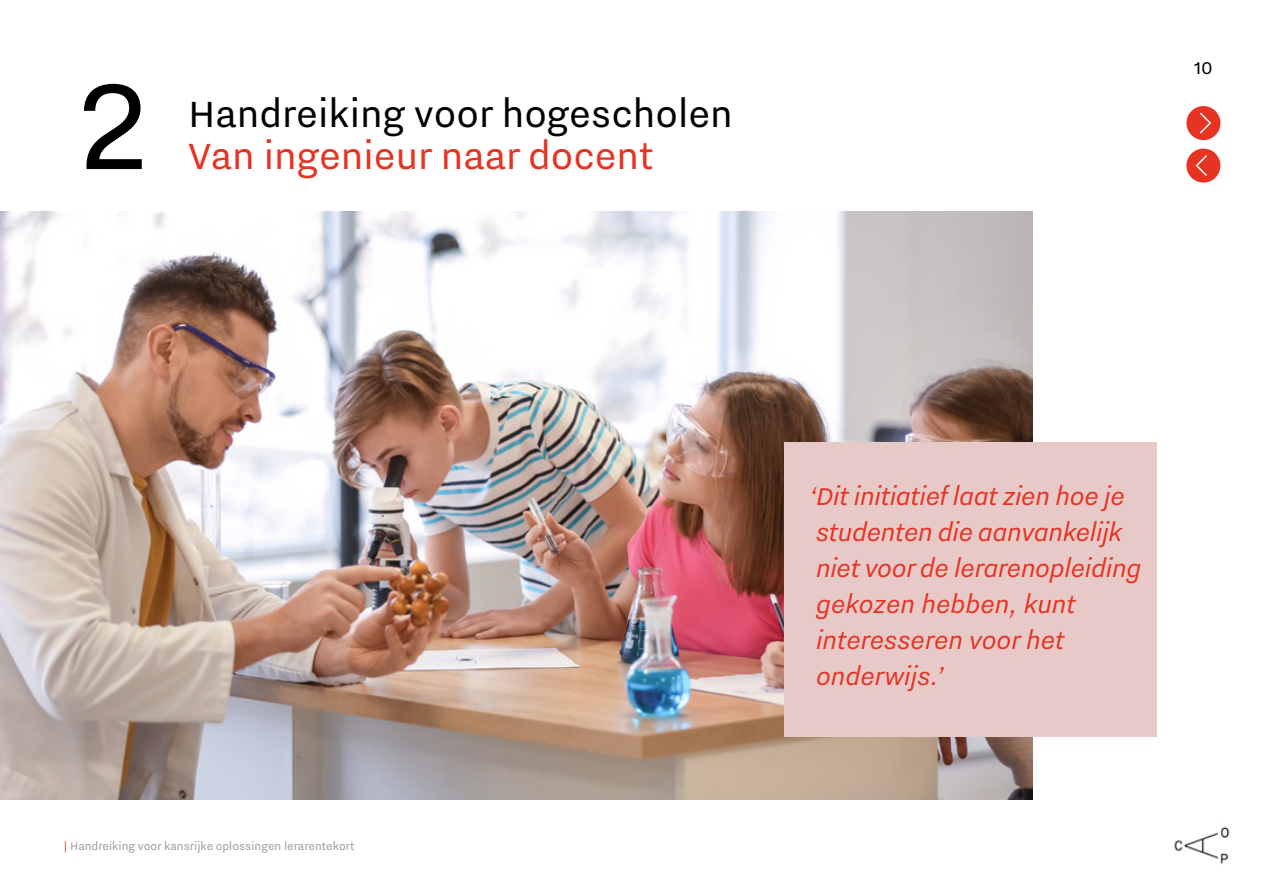
<style>
.page{position:relative;width:1263px;height:893px;background:#fff}
.page>*{position:absolute;margin:0;border:0;box-sizing:border-box;transform-origin:0 0}
.Heading_groot_rood{font:150px "Nitti Grotesk";color:#000}
.Heading_groot_rood-2{font:45px "Nitti Grotesk";color:#000}
.Heading_groot_rood-3{font:45px "Nitti Grotesk";color:#e63322}
.QUOTE{font:italic 30px/36px "Nitti Grotesk";letter-spacing:-.01em;color:#e63322}
.Heading_groot_rood-4{font:21px "Nitti Grotesk";color:#000}
.t1{font:13.5px "Nitti Grotesk";color:#9d9d9c}
.s1{color:#e63322}
</style>
<div class="page">
<div style="left:1186px;top:106px;width:34px;height:34px;background:#e63322;border-radius:50%"></div>
<svg style="left:1200px;top:112px;width:12px;height:22px"></svg>
<div style="left:1186px;top:149px;width:34px;height:34px;background:#e63322;border-radius:50%"></div>
<svg style="left:1195px;top:155px;width:12px;height:21px"></svg>
<img style="left:1174px;top:826px;width:56px;height:38px">
<img style="left:0;top:211px;width:1032px;height:588px">
<div style="left:784px;top:442px;width:373px;height:294px;background:#e7c9c8"></div>
<p class="Heading_groot_rood" style="left:79px;top:40px;width:70px">2</p>
<p class="Heading_groot_rood-2" style="left:188px;top:88px;width:546px">Handreiking voor hogescholen</p>
<p class="Heading_groot_rood-3" style="left:188px;top:130px;width:467px">Van ingenieur naar docent</p>
<p class="Heading_groot_rood-4" style="left:1194px;top:56px;width:20px">10</p>
<p class="t1" style="left:64px;top:839px;width:292px"><span class="s1">|</span> Handreiking voor kansrijke oplossingen lerarentekort</p>
<p class="QUOTE" style="left:809px;top:477px;width:333px">‘Dit initiatief laat zien hoe je studenten die aanvankelijk niet voor de lerarenopleiding gekozen hebben, kunt interesseren voor het onderwijs.’</p>
</div>
